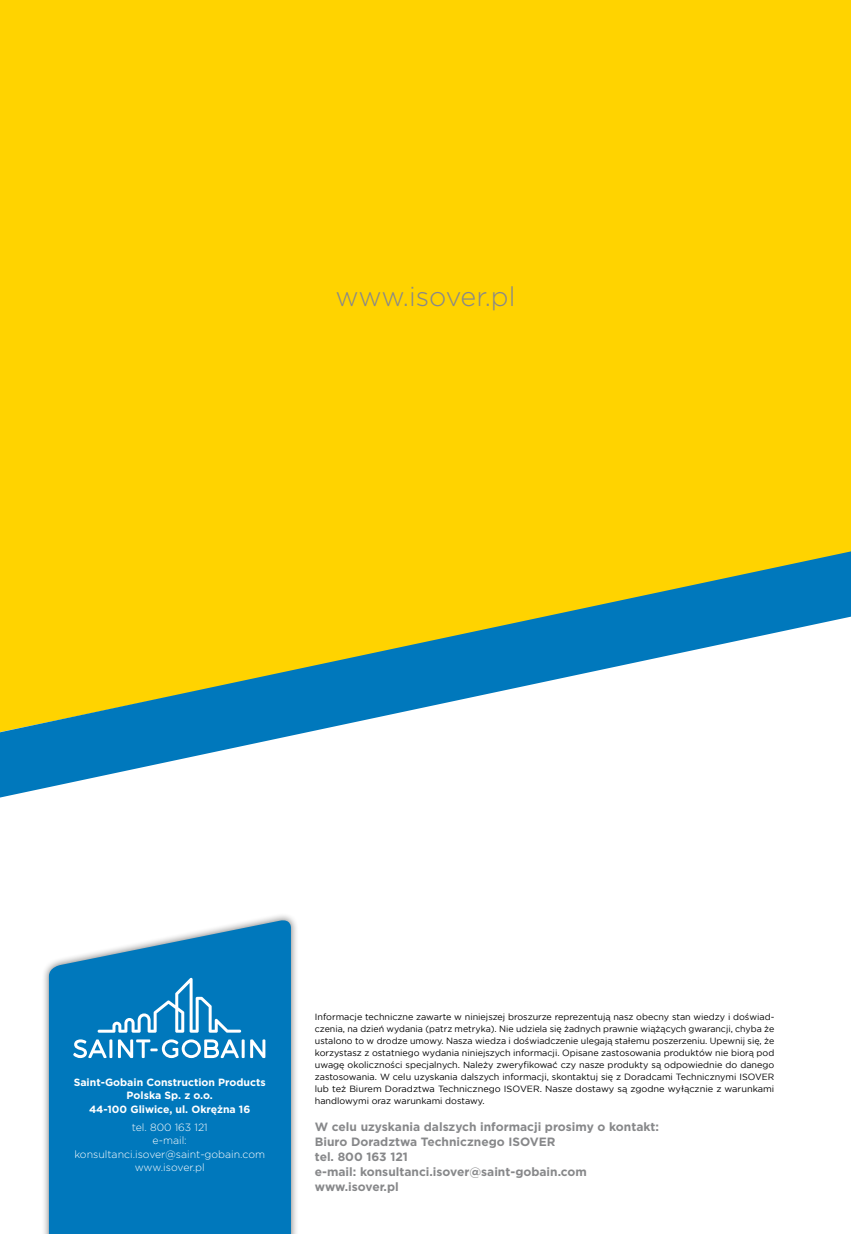
<style>
.page{position:relative;width:851px;height:1234px;background:#fff}
.page>*{position:absolute;margin:0;border:0;box-sizing:border-box;transform-origin:0 0}
.t1{font:300 27px "Gotham";letter-spacing:-.005em;color:#87888a}
.t2{font:700 12px/15px "Gotham";color:#87888a}
.t3{font:700 10.5px/13.5px "Gotham";color:#fff;text-align:center}
.t4{font:300 10.5px/13.5px "Gotham";color:#fff;text-align:center}
.t5{font:9px/12px "Gotham";color:#000;text-align:justify}
</style>
<div class="page">
<div style="left:0;top:0;width:850px;height:551px;background:#ffd300"></div>
<div style="left:41px;top:912px;width:257px;height:321px;background:#000;opacity:.5"></div>
<svg style="left:49px;top:918px;width:242px;height:315px;background:#1784c1"></svg>
<svg style="left:73px;top:1039px;width:34px;height:18px"></svg>
<hr style="left:109px;top:1039px;width:3px;height:18px;background:#fff">
<svg style="left:118px;top:1039px;width:126px;height:18px"></svg>
<svg style="left:250px;top:1039px;width:15px;height:18px"></svg>
<svg style="left:98px;top:977px;width:143px;height:55px;background:#278cc6"></svg>
<svg style="left:0;top:551px;width:850px;height:246px"></svg>
<h1 class="t1" style="left:335px;top:279px;width:181px">www.isover.pl</h1>
<p class="t3" style="left:74px;top:1075px;width:193px">Saint-Gobain Construction Products<br>Polska Sp. z o.o.<br>44-100 Gliwice, ul. Okrężna 16</p>
<p class="t4" style="left:74px;top:1119px;width:192px">tel. 800 163 121<br>e-mail: konsultanci.isover@saint-gobain.com www.isover.pl</p>
<p class="t5" style="left:315px;top:1010px;width:461px">Informacje techniczne zawarte w niniejszej broszurze reprezentują nasz obecny stan wiedzy i doświad&shy;czenia, na dzień wydania (patrz metryka). Nie udziela się żadnych prawnie wiążących gwarancji, chyba że ustalono to w drodze umowy. Nasza wiedza i doświadczenie ulegają stałemu poszerzeniu. Upewnij się, że korzystasz z ostatniego wydania niniejszych informacji. Opisane zastosowania produktów nie biorą pod uwagę okoliczności specjalnych. Należy zweryfikować czy nasze produkty są odpowiednie do danego zastosowania. W celu uzyskania dalszych informacji, skontaktuj się z Doradcami Technicznymi ISOVER lub też Biurem Doradztwa Technicznego ISOVER. Nasze dostawy są zgodne wyłącznie z warunkami handlowymi oraz warunkami dostawy.</p>
<h2 class="t2" style="left:315px;top:1119px;width:345px">W celu uzyskania dalszych informacji prosimy o kontakt:<br>Biuro Doradztwa Technicznego ISOVER<br>tel. 800 163 121<br>e-mail: konsultanci.isover@saint-gobain.com www.isover.pl</h2>
</div>
